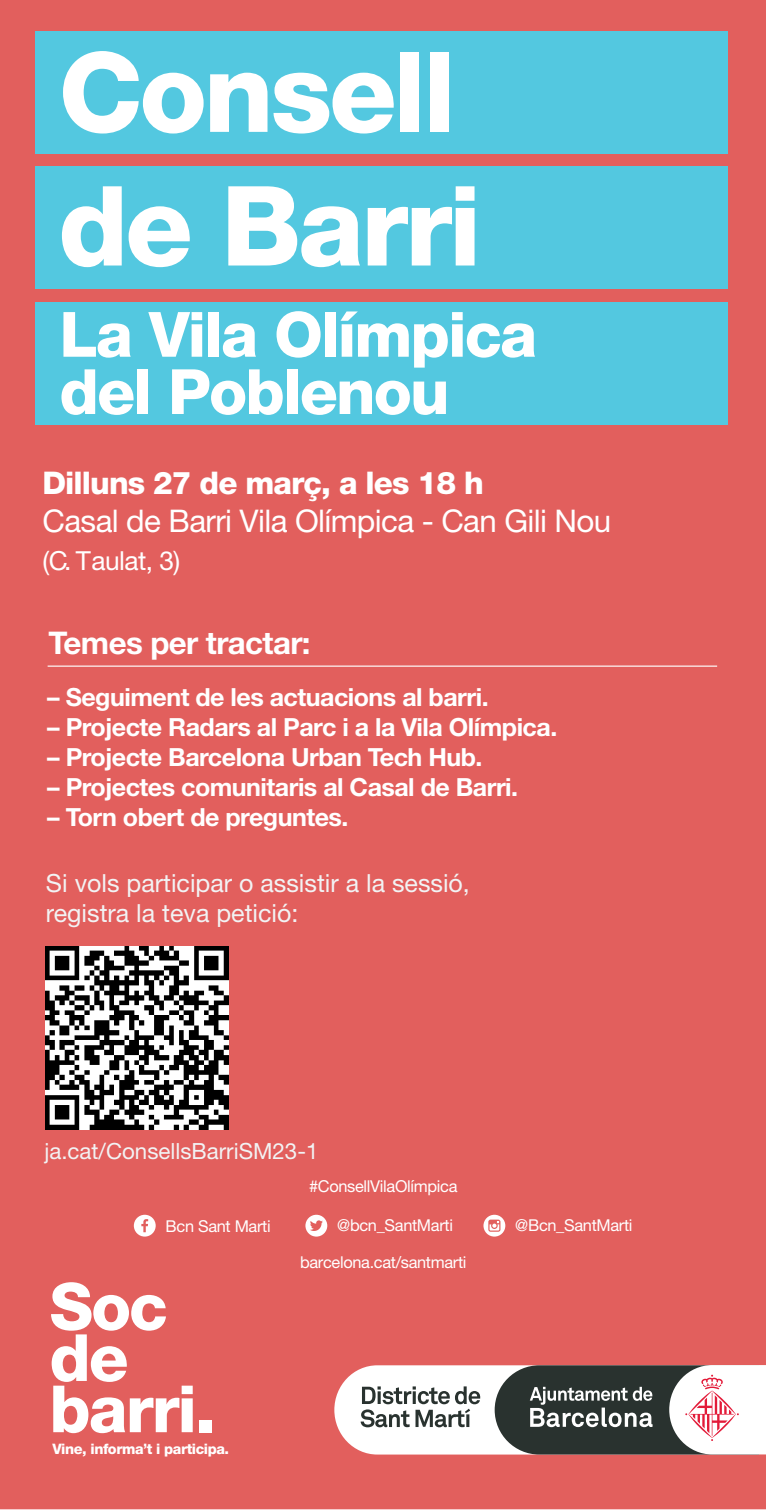
<style>
.page{position:relative;width:766px;height:1510px;background:#fff}
.page>*{position:absolute;margin:0;border:0;box-sizing:border-box;transform-origin:0 0}
.t1{font:800 110.88px/133.6px "Helvetica Neue LT Std";letter-spacing:-.03em;color:#fff}
.t2{font:800 65.12px/51.2px "Helvetica Neue LT Std";letter-spacing:-.03em;color:#fff}
.t3{font:800 62.5px/57.2px "Helvetica Neue LT Std";letter-spacing:-.03em;color:#fff}
.t4{font:31.25px "Helvetica Neue LT Std";letter-spacing:-.02em;color:#fff}
.t5{font:800 31.25px "Helvetica Neue LT Std";letter-spacing:-.03em;color:#fff}
.t6{font:700 31.25px "Helvetica Neue LT Std";letter-spacing:-.02em;color:#fff}
.t7{font:26.25px "Helvetica Neue LT Std";letter-spacing:-.02em;color:#fff}
.t8{font:700 25px "Helvetica Neue LT Std";letter-spacing:-.02em;color:#fff}
.t9{font:25px/29.8px "Helvetica Neue LT Std";color:#f2f3f4}
.t10{font:22.25px "Helvetica Neue LT Std";color:#f2f3f4}
.t11{font:16.38px "Helvetica Neue LT Std";letter-spacing:-.02em;color:#fff}
.t12{font:800 14.38px "Helvetica Neue LT Std";letter-spacing:-.03em;color:#fff}
</style>
<div class="page">
<div style="left:0;top:0;width:765px;height:1509px;background:#e25f5d"></div>
<div style="left:35px;top:31px;width:692px;height:123px;background:#53c8e0"></div>
<div style="left:35px;top:167px;width:692px;height:122px;background:#53c8e0"></div>
<div style="left:35px;top:302px;width:692px;height:122px;background:#53c8e0"></div>
<svg style="left:305px;top:1214px;width:22px;height:22px"></svg>
<svg style="left:134px;top:1214px;width:22px;height:22px"></svg>
<svg style="left:483px;top:1214px;width:22px;height:22px"></svg>
<svg style="left:334px;top:1365px;width:431px;height:89px"></svg>
<hr style="left:48px;top:665px;width:669px;height:1px;background:#fff">
<img style="left:45px;top:946px;width:183px;height:183px">
<h1 class="t1" style="left:58px;top:25px;width:424px">Consell de Barri</h1>
<h3 class="t3" style="left:59px;top:306px;width:479px">La Vila Olímpica del Poblenou</h3>
<p class="t5" style="left:42px;top:465px;width:442px">Dilluns 27 de març, a les 18 h</p>
<p class="t4" style="left:42px;top:502px;width:570px">Casal de Barri Vila Olímpica - Can Gili Nou</p>
<p class="t7" style="left:42px;top:544px;width:139px">(C. T aulat, 3)</p>
<p class="t6" style="left:49px;top:624px;width:263px">Temes per tractar:</p>
<p class="t8" style="left:47px;top:682px;width:443px">– Seguiment de les actuacions al barri.</p>
<p class="t8" style="left:47px;top:712px;width:511px">– Projecte Radars al Parc i a la Vila Olímpica.</p>
<p class="t8" style="left:47px;top:742px;width:436px">– Projecte Barcelona Urban Tech Hub.</p>
<p class="t8" style="left:47px;top:772px;width:472px">– Projectes comunitaris al Casal de Barri.</p>
<p class="t8" style="left:47px;top:802px;width:302px">– Torn obert de preguntes.</p>
<p class="t9" style="left:46px;top:867px;width:425px">Si vols participar o assistir a la sessió, registra la teva petició:</p>
<p class="t10" style="left:44px;top:1138px;width:275px">ja.cat/ConsellsBarriSM23-1</p>
<p class="t11" style="left:309px;top:1176px;width:150px">#ConsellVilaOlímpica</p>
<p class="t11" style="left:166px;top:1216px;width:106px">Bcn Sant Marti</p>
<p class="t11" style="left:337px;top:1215px;width:117px">@bcn_SantMarti</p>
<p class="t11" style="left:515px;top:1215px;width:119px">@Bcn_SantMarti</p>
<h2 class="t2" style="left:50px;top:1280px;width:167px">Soc de barri.</h2>
<p class="t12" style="left:52px;top:1439px;width:178px">Vine, informa’t i participa.</p>
<p class="t11" style="left:300px;top:1252px;width:168px">barcelona.cat/santmarti</p>
</div>
